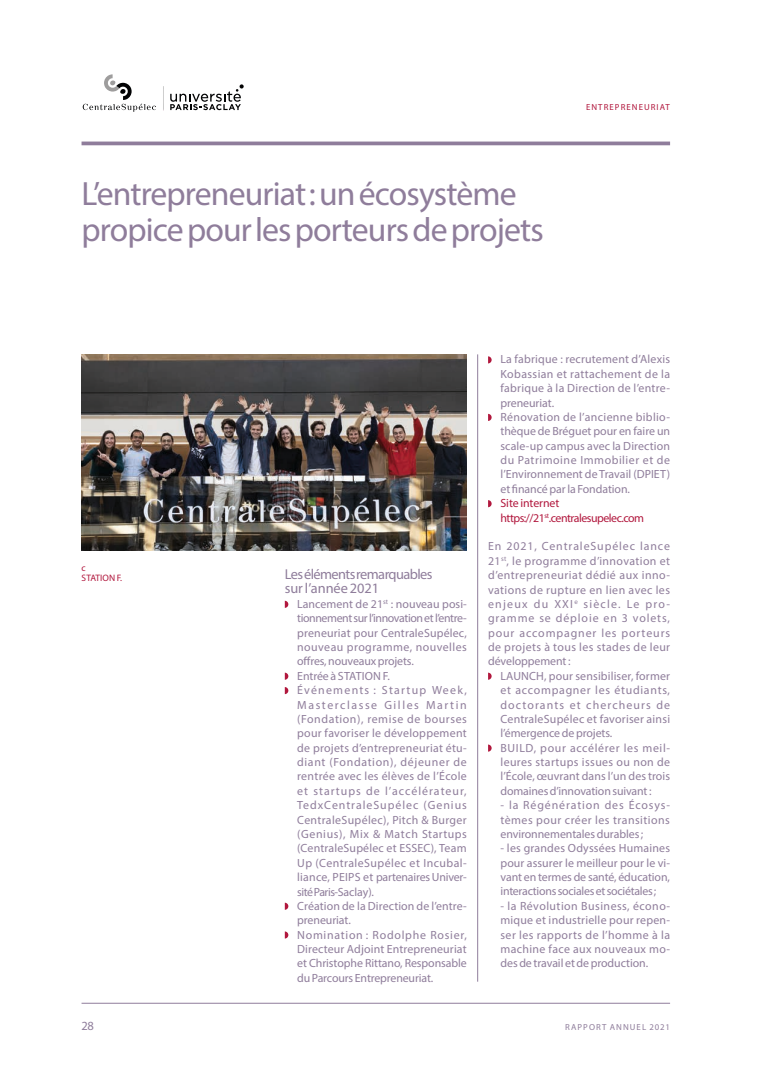
<style>
.page{position:relative;width:780px;height:1088px;background:#fff}
.page>*{position:absolute;margin:0;border:0;box-sizing:border-box;transform-origin:0 0}
.t1{font:33.75px/36.2px "Myriad Pro";letter-spacing:-.025em;color:#8f7d9b}
.t2{font:14.38px/14.4px "Myriad Pro";letter-spacing:-.04em;color:#8f7d9b}
.t3{font:12.5px "Myriad Pro";color:#8f7d9b}
.t4{font:11.88px/14.4px "Myriad Pro";letter-spacing:.02em;color:#8f7d9b;text-align:justify}
.t5{font:11.88px/14.4px "Myriad Pro";letter-spacing:-.04em;color:#b1173d}
.t6{font:9.38px/10px "Myriad Pro";letter-spacing:.01em;color:#b1173d}
.t7{font:8.75px "Myriad Pro";letter-spacing:.125em;color:#8f7d9b}
.t8{font:8.75px "Myriad Pro";letter-spacing:.125em;color:#b1173d}
</style>
<div class="page">
<hr style="left:81px;top:1003px;width:589px;height:1px;background:#8f7d9b">
<svg style="left:83px;top:74px;width:73px;height:38px"></svg>
<svg style="left:170px;top:84px;width:74px;height:26px"></svg>
<svg style="left:163px;top:87px;width:1px;height:24px"></svg>
<hr style="left:81px;top:142px;width:589px;height:3px;background:#8f7d9b">
<svg style="left:488px;top:356px;width:3px;height:7px"></svg>
<svg style="left:488px;top:414px;width:3px;height:7px"></svg>
<svg style="left:488px;top:500px;width:3px;height:7px"></svg>
<svg style="left:488px;top:673px;width:3px;height:7px"></svg>
<svg style="left:488px;top:744px;width:3px;height:8px"></svg>
<hr style="left:477px;top:354px;width:1px;height:627px;background:#8f7d9b">
<svg style="left:285px;top:601px;width:3px;height:7px"></svg>
<svg style="left:285px;top:673px;width:3px;height:7px"></svg>
<svg style="left:285px;top:687px;width:3px;height:7px"></svg>
<svg style="left:285px;top:903px;width:3px;height:7px"></svg>
<svg style="left:285px;top:931px;width:3px;height:7px"></svg>
<img style="left:81px;top:354px;width:386px;height:196px">
<h1 class="t1" style="left:81px;top:175px;width:463px">L’entrepreneuriat: un écosystème propice pour les porteurs de projets</h1>
<p class="t8" style="left:586px;top:102px;width:85px">ENTREPRENEURIAT</p>
<p class="t6" style="left:81px;top:563px;width:42px">c<br>STATION F.</p>
<p class="t2" style="left:285px;top:567px;width:149px">Les éléments remarquables sur l’année 2021</p>
<p class="t4" style="left:297px;top:596px;width:171px;text-align:left">Lancement de 21<sup>st</sup> : nouveau posi&shy;tionnement sur l’innovation et l’entre&shy;preneuriat pour CentraleSupélec, nouveau programme, nouvelles offres, nouveaux projets.<br>Entrée à STATION F.<br>Événements : Startup Week,<br>Masterclasse Gilles Martin (Fondation), remise de bourses pour favoriser le développement de projets d’entrepreneuriat étu&shy;diant (Fondation), déjeuner de rentrée avec les élèves de l’École et startups de l’accélérateur,<br>TedxCentraleSupélec (Genius<br>CentraleSupélec), Pitch &amp; Burger (Genius), Mix &amp; Match Startups (CentraleSupélec et ESSEC), Team<br>Up (CentraleSupélec et Incubal&shy;liance, PEIPS et partenaires Univer&shy;sité Paris-Saclay).<br>Création de la Direction de l’entre&shy;preneuriat.<br>Nomination : Rodolphe Rosier,<br>Directeur Adjoint Entrepreneuriat et Christophe Rittano, Responsable du Parcours Entrepreneuriat.</p>
<p class="t4" style="left:500px;top:352px;width:171px;text-align:left">La fabrique : recrutement d’Alexis<br>Kobassian et rattachement de la fabrique à la Direction de l’entre&shy;preneuriat.<br>Rénovation de l’ancienne biblio&shy;thèque de Bréguet pour en faire un scale-up campus avec la Direction du Patrimoine Immobilier et de l’Environnement de Travail (DPIET) et financé par la Fondation.</p>
<p class="t5" style="left:500px;top:496px;width:145px">Site internet https://21<sup>st</sup>.centralesupelec.com</p>
<p class="t4" style="left:488px;top:539px;width:183px">En 2021, CentraleSupélec lance 21<sup>st</sup>, le programme d’innovation et d’entrepreneuriat dédié aux inno&shy;vations de rupture en lien avec les enjeux du XXI<sup>e</sup> siècle. Le pro&shy;gramme se déploie en 3 volets, pour accompagner les porteurs de projets à tous les stades de leur développement :</p>
<p class="t4" style="left:500px;top:668px;width:171px;text-align:left">LAUNCH, pour sensibiliser, former et accompagner les étudiants, doctorants et chercheurs de<br>CentraleSupélec et favoriser ainsi l’émergence de projets.<br>BUILD, pour accélérer les meil&shy;leures startups issues ou non de l’École, œuvrant dans l’un des trois domaines d’innovation suivant :</p>
<p class="t4" style="left:500px;top:798px;width:171px">- la Régénération des Écosys&shy;tèmes pour créer les transitions environnementales durables;</p>
<p class="t4" style="left:500px;top:841px;width:171px">- les grandes Odyssées Humaines pour assurer le meilleur pour le vi&shy;vant en termes de santé, éducation, interactions sociales et sociétales;</p>
<p class="t4" style="left:500px;top:898px;width:171px">- la Révolution Business, écono&shy;mique et industrielle pour repen&shy;ser les rapports de l’homme à la machine face aux nouveaux mo&shy;des de travail et de production.</p>
<p class="t3" style="left:81px;top:1017px;width:14px">28</p>
<p class="t7" style="left:565px;top:1021px;width:106px">RAPPORT ANNUEL 2021</p>
</div>
